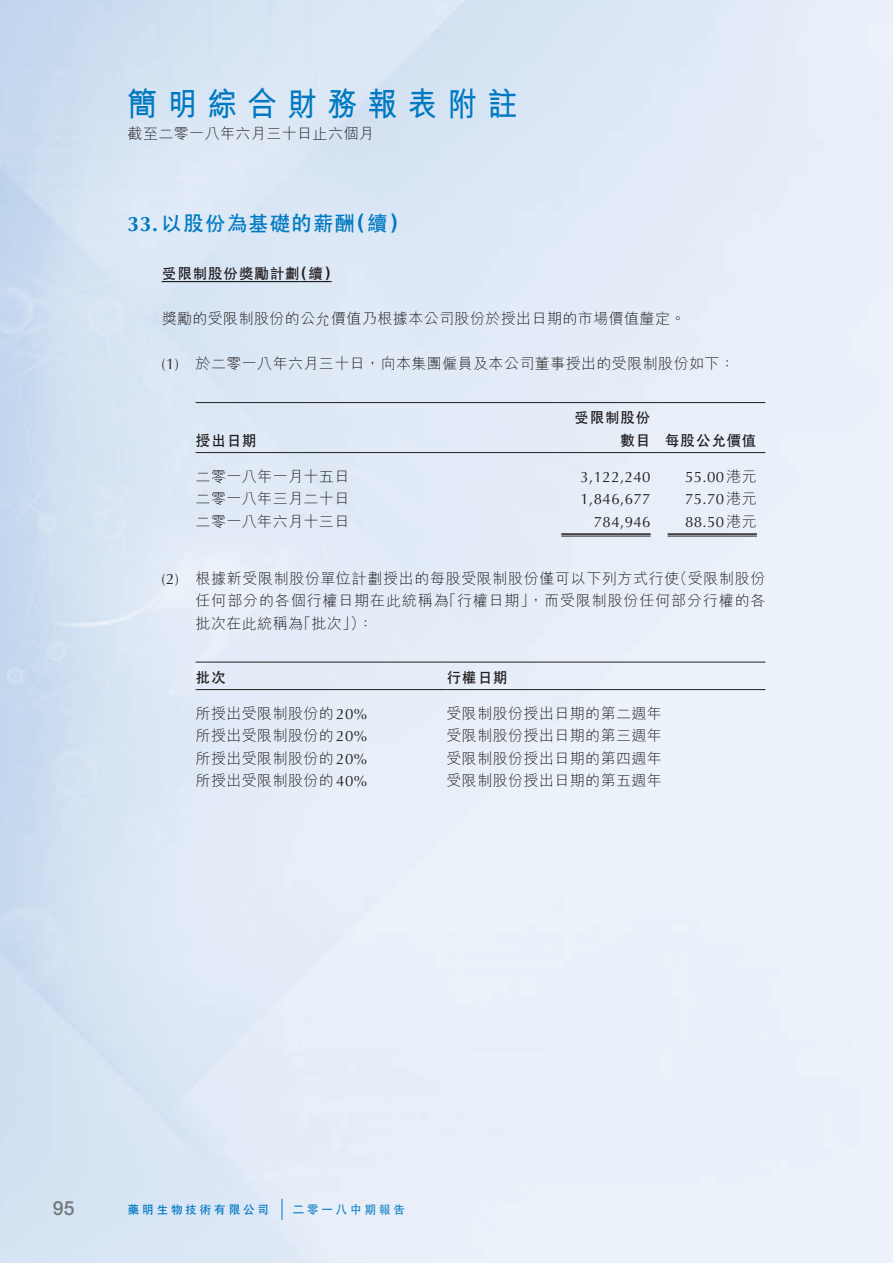
<style>
.page{position:relative;width:893px;height:1263px;background:#fff}
.page>*{position:absolute;margin:0;border:0;box-sizing:border-box;transform-origin:0 0}
.t1{font:700 33px "M Hei HK";letter-spacing:.345em;color:#0079c2;scale:.9 1}
._3__標題{font:700 21px "C Hei 2 HK";letter-spacing:.03em;color:#0079c2}
._3__標題-2{font:800 21px "C Hei 2 HK";color:#0079c2}
.t2{font:500 19.5px "Helvetica Neue LT Std";color:#76787b}
._1__內文{font:300 15px "M Hei HK";letter-spacing:.03em;color:#231f20}
._1__內文-2{font:15px "Optima LT Std";letter-spacing:.03em;color:#231f20}
._1__內文-3{font:300 15px/22.5px "M Hei HK";letter-spacing:.06em;color:#231f20}
._1__內文-4{font:700 15px "C Hei 2 HK";letter-spacing:.03em;color:#231f20}
._4__副標題{font:700 15px "C Hei 2 HK";letter-spacing:.03em;color:#231f20}
._4__副標題-2{font:800 15px "C Hei 2 HK";color:#231f20}
.t3{font:700 12px "C Hei 2 HK";letter-spacing:.2em;color:#0079c2}
.t4{font:700 12px "C Hei 2 HK";letter-spacing:.2em;color:#1e89ca}
.s1{font-family:"Optima LT Std"}
.s2{font-weight:700}
.s3{font-family:"M Hei HK";font-weight:300}
.s4{font-family:"Optima LT Std";font-weight:400}
</style>
<div class="page">
<img style="left:0;top:0;width:892px;height:1263px">
<svg style="left:282px;top:1199px;width:1px;height:21px"></svg>
<hr style="left:162px;top:281px;width:138px;height:1px;background:#000">
<hr style="left:300px;top:281px;width:32px;height:1px;background:#000">
<hr style="left:196px;top:402px;width:357px;height:1px;background:#231f20">
<hr style="left:553px;top:402px;width:106px;height:1px;background:#231f20">
<hr style="left:659px;top:402px;width:106px;height:1px;background:#231f20">
<hr style="left:196px;top:452px;width:357px;height:1px;background:#231f20">
<hr style="left:553px;top:452px;width:106px;height:1px;background:#231f20">
<hr style="left:659px;top:452px;width:106px;height:1px;background:#231f20">
<hr style="left:561px;top:533px;width:90px;height:2px;background:#231f20">
<hr style="left:561px;top:536px;width:90px;height:1px;background:#231f20">
<hr style="left:668px;top:533px;width:89px;height:2px;background:#231f20">
<hr style="left:668px;top:536px;width:89px;height:1px;background:#231f20">
<hr style="left:196px;top:662px;width:250px;height:1px;background:#231f20">
<hr style="left:446px;top:662px;width:319px;height:1px;background:#231f20">
<hr style="left:196px;top:689px;width:250px;height:1px;background:#231f20">
<hr style="left:446px;top:689px;width:319px;height:1px;background:#231f20">
<h1 class="t1" style="left:128px;top:80px;width:435px">簡明綜合財務報表附註</h1>
<p class="_1__內文" style="left:128px;top:125px;width:248px">截至二零一八年六月三十日止六個月</p>
<p class="_3__標題" style="left:128px;top:213px;width:229px"><span class="s1">33.</span>以股份為基礎的薪酬</p>
<p class="_4__副標題-2" style="left:293px;top:266px;width:47px">（<span class="s2">續</span>(</p>
<p class="_3__標題-2" style="left:345px;top:213px;width:66px">（<span class="s2">續</span>(</p>
<p class="_4__副標題" style="left:162px;top:266px;width:140px">受限制股份獎勵計劃</p>
<p class="_1__內文" style="left:162px;top:311px;width:525px">獎勵的受限制股份的公允價值乃根據本公司股份於授出日期的市場價值釐定。</p>
<p class="_1__內文" style="left:196px;top:356px;width:541px">於二零一八年六月三十日，向本集團僱員及本公司董事授出的受限制股份如下：</p>
<p class="_1__內文-2" style="left:162px;top:356px;width:19px">)1(</p>
<p class="_1__內文-2" style="left:162px;top:570px;width:19px">)2(</p>
<p class="_1__內文-4" style="left:574px;top:410px;width:78px">受限制股份</p>
<p class="_1__內文-4" style="left:196px;top:433px;width:63px">授出日期</p>
<p class="_1__內文-4" style="left:620px;top:433px;width:32px">數目</p>
<p class="_1__內文-4" style="left:665px;top:433px;width:94px">每股公允價值</p>
<p class="_1__內文" style="left:196px;top:469px;width:155px">二零一八年一月十五日</p>
<p class="_1__內文-2" style="left:580px;top:468px;width:72px">3,122,240</p>
<p class="_1__內文-2" style="left:685px;top:468px;width:73px">55.00 <span class="s3">港元</span></p>
<p class="_1__內文" style="left:196px;top:491px;width:155px">二零一八年三月二十日</p>
<p class="_1__內文-2" style="left:580px;top:491px;width:72px">1,846,677</p>
<p class="_1__內文-2" style="left:685px;top:491px;width:73px">75.70 <span class="s3">港元</span></p>
<p class="_1__內文" style="left:196px;top:514px;width:155px">二零一八年六月十三日</p>
<p class="_1__內文-2" style="left:594px;top:513px;width:58px">784,946</p>
<p class="_1__內文-2" style="left:685px;top:513px;width:73px">88.50 <span class="s3">港元</span></p>
<p class="_1__內文" style="left:672px;top:571px;width:94px">（受限制股份</p>
<p class="_1__內文" style="left:196px;top:571px;width:485px">根據新受限制股份單位計劃授出的每股受限制股份僅可以下列方式行使</p>
<p class="_1__內文-3" style="left:296px;top:589px;width:154px;text-indent:-100px">任何部分的各個行權日期在此統稱為「批次 ：(「</p>
<p class="_1__內文-3" style="left:442px;top:589px;width:326px">「行權日期，」而受限制股份任何部分行權的各</p>
<p class="_1__內文" style="left:196px;top:616px;width:109px">批次在此統稱為</p>
<p class="_1__內文-4" style="left:196px;top:670px;width:32px">批次</p>
<p class="_1__內文-4" style="left:446px;top:670px;width:63px">行權日期</p>
<p class="_1__內文" style="left:196px;top:706px;width:173px">所授出受限制股份的<span class="s4">20%</span></p>
<p class="_1__內文" style="left:446px;top:706px;width:217px">受限制股份授出日期的第二週年</p>
<p class="_1__內文" style="left:196px;top:728px;width:173px">所授出受限制股份的<span class="s4">20%</span></p>
<p class="_1__內文" style="left:446px;top:728px;width:217px">受限制股份授出日期的第三週年</p>
<p class="_1__內文" style="left:196px;top:751px;width:173px">所授出受限制股份的<span class="s4">20%</span></p>
<p class="_1__內文" style="left:446px;top:751px;width:217px">受限制股份授出日期的第四週年</p>
<p class="_1__內文" style="left:196px;top:773px;width:173px">所授出受限制股份的<span class="s4">40%</span></p>
<p class="_1__內文" style="left:446px;top:773px;width:217px">受限制股份授出日期的第五週年</p>
<h3 class="t2" style="left:53px;top:1197px;width:23px">95</h3>
<p class="t3" style="left:128px;top:1203px;width:143px">藥明生物技術有限公司</p>
<p class="t4" style="left:292px;top:1203px;width:114px">二零一八中期報告</p>
</div>
